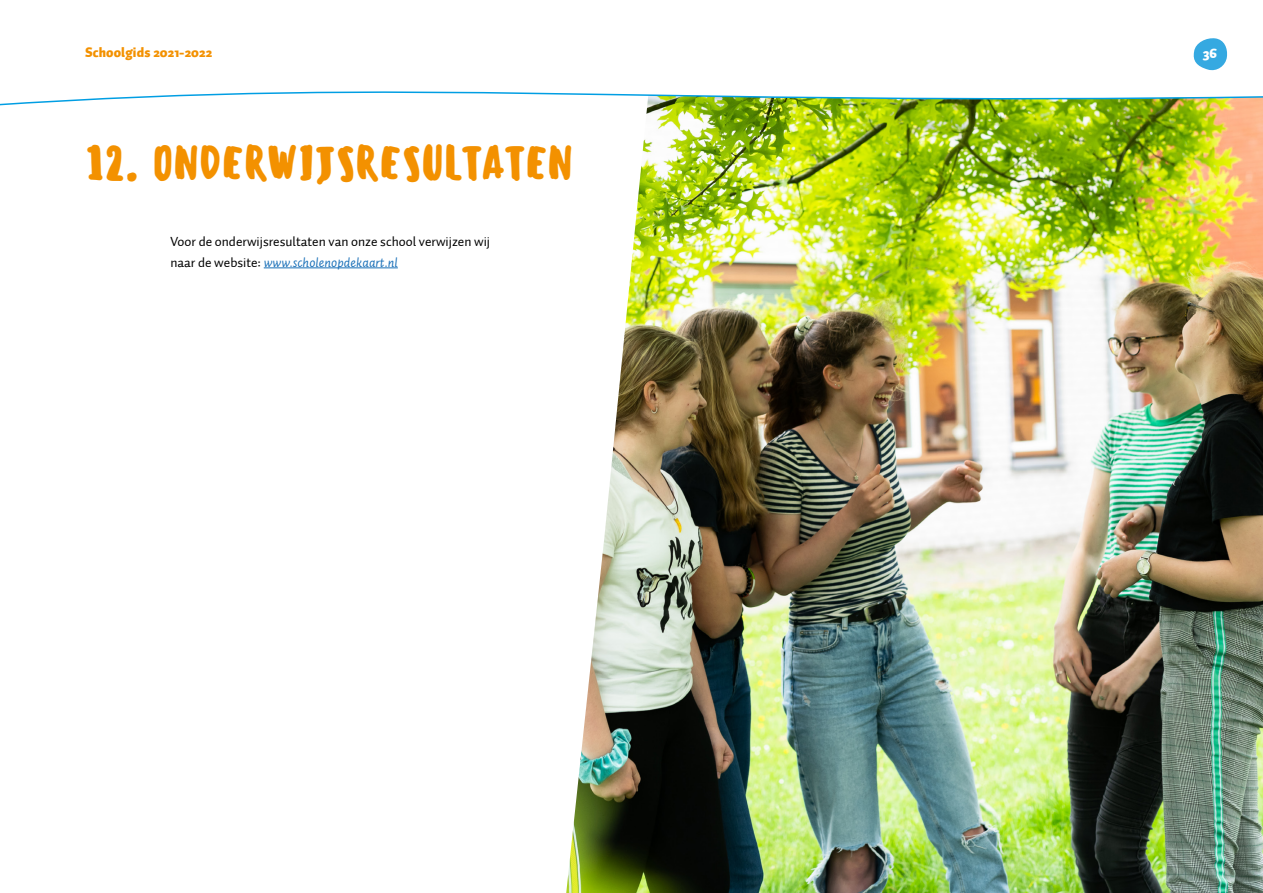
<style>
.page{position:relative;width:1263px;height:893px;background:#fff}
.page>*{position:absolute;margin:0;border:0;box-sizing:border-box;transform-origin:0 0}
.t1{font:500 45px "Sensei";letter-spacing:-.01em;color:#f39100}
.t2{font:900 14.25px "Auto 2";color:#fff}
.t3{font:13.5px/20.2px "Auto 2";color:#000}
.t4{font:900 13.5px "Auto 2";letter-spacing:.01em;color:#f39100}
.s1{font-style:italic;color:#1a70b8}
</style>
<div class="page">
<img style="left:566px;top:107px;width:697px;height:786px">
<svg style="left:0;top:91px;width:1263px;height:16px"></svg>
<svg style="left:1193px;top:38px;width:35px;height:33px"></svg>
<hr style="left:264px;top:268px;width:134px;height:1px;background:#1a70b8">
<p class="t4" style="left:85px;top:43px;width:129px">Schoolgids 2021-2022</p>
<p class="t2" style="left:1203px;top:43px;width:16px">36</p>
<h1 class="t1" style="left:85px;top:133px;width:490px">12. ONDERWIJSRESULTATEN</h1>
<p class="t3" style="left:170px;top:232px;width:321px">Voor de onderwijsresultaten van onze school verwijzen wij naar de website: <span class="s1">www.scholenopdekaart.nl</span></p>
</div>
